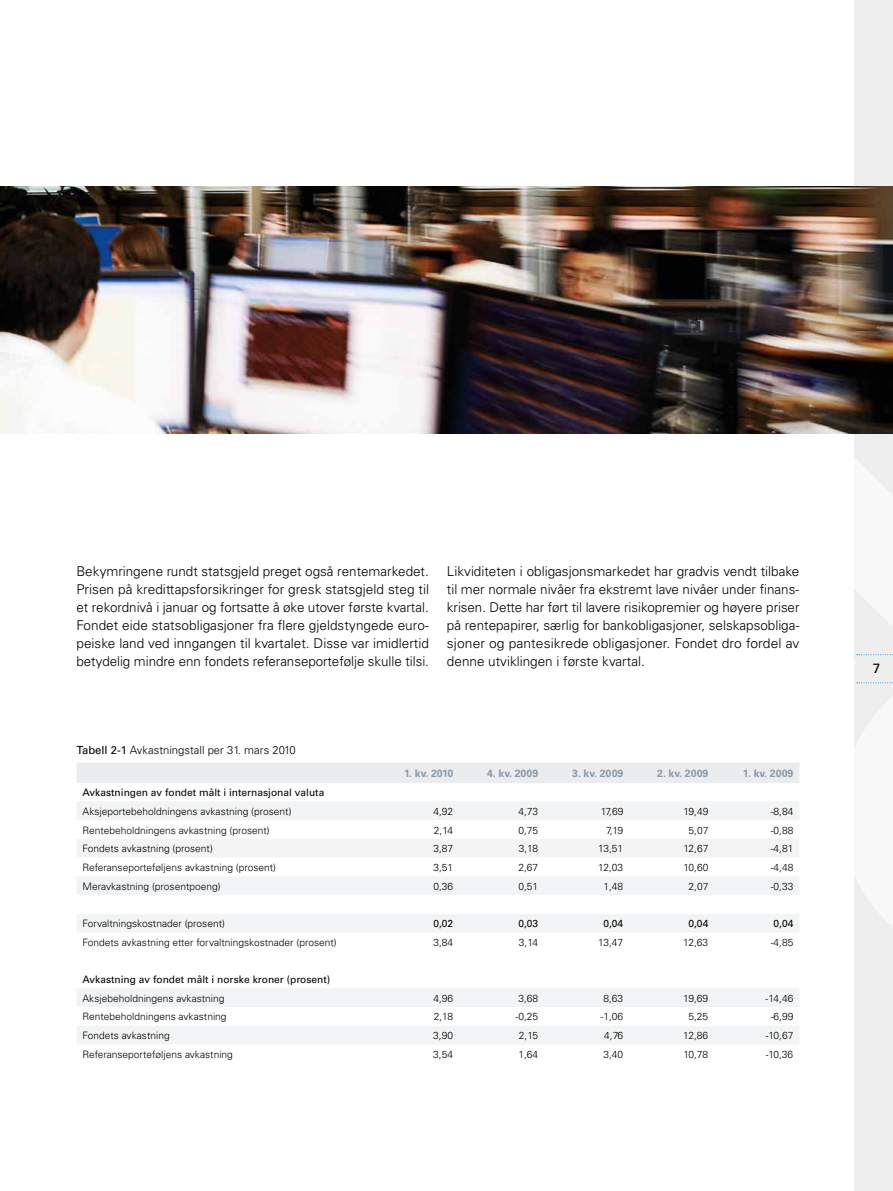
<style>
.page{position:relative;width:893px;height:1191px;background:#fff}
.page>*{position:absolute;margin:0;border:0;box-sizing:border-box;transform-origin:0 0}
.t1{font:300 13.5px/18px "Univers";color:#000;text-align:justify}
.t2{font:13.5px "Univers";color:#000}
.t3{font:300 11.25px "Univers";color:#000}
.t4{font:700 10.5px "Univers";color:#8b99a7}
.t5{font:300 10.2px "Univers";color:#000}
.t6{font:10.2px "Univers";color:#000}
.s1{font-weight:400}
</style>
<div class="page">
<div style="left:854px;top:0;width:39px;height:1191px;background:#eee"></div>
<img style="left:0;top:186px;width:854px;height:248px">
<div style="left:77px;top:762px;width:722px;height:21px;background:#eaecee"></div>
<svg style="left:77px;top:802px;width:722px;height:242px"></svg>
<svg style="left:77px;top:895px;width:722px;height:18px"></svg>
<img style="left:854px;top:186px;width:39px;height:498px">
<p class="t1" style="left:77px;top:562px;width:354px">Bekymringene rundt statsgjeld preget også rentemarkedet.<br>Prisen på kredittapsforsikringer for gresk statsgjeld steg til et rekordnivå i januar og fortsatte å øke utover første kvartal.<br>Fondet eide statsobligasjoner fra flere gjeldstyngede euro&shy;peiske land ved inngangen til kvartalet. Disse var imidlertid betydelig mindre enn fondets referanseportefølje skulle tilsi.</p>
<p class="t1" style="left:447px;top:562px;width:354px">Likviditeten i obligasjonsmarkedet har gradvis vendt tilbake til mer normale nivåer fra ekstremt lave nivåer under finans&shy;krisen. Dette har ført til lavere risikopremier og høyere priser på rentepapirer, særlig for bankobligasjoner, selskapsobliga&shy;sjoner og pantesikrede obligasjoner. Fondet dro fordel av denne utviklingen i første kvartal.</p>
<p class="t3" style="left:77px;top:743px;width:221px"><span class="s1">Tabell 2-1</span> Avkastningstall per 31. mars 2010</p>
<p class="t4" style="left:404px;top:767px;width:51px">1. kv. 2010</p>
<p class="t4" style="left:487px;top:767px;width:53px">4. kv. 2009</p>
<p class="t4" style="left:572px;top:767px;width:53px">3. kv. 2009</p>
<p class="t4" style="left:657px;top:767px;width:53px">2. kv. 2009</p>
<p class="t4" style="left:743px;top:767px;width:52px">1. kv. 2009</p>
<p class="t6" style="left:83px;top:786px;width:243px">Avkastningen av fondet målt i internasjonal valuta</p>
<p class="t5" style="left:83px;top:805px;width:210px">Aksjeportebeholdningens avkastning (prosent)</p>
<p class="t5" style="left:433px;top:805px;width:21px">4,92</p>
<p class="t5" style="left:518px;top:805px;width:21px">4,73</p>
<p class="t5" style="left:601px;top:805px;width:24px">17,69</p>
<p class="t5" style="left:683px;top:805px;width:27px">19,49</p>
<p class="t5" style="left:771px;top:805px;width:24px">-8,84</p>
<p class="t5" style="left:83px;top:823px;width:189px">Rentebeholdningens avkastning (prosent)</p>
<p class="t5" style="left:434px;top:823px;width:21px">2,14</p>
<p class="t5" style="left:518px;top:823px;width:21px">0,75</p>
<p class="t5" style="left:606px;top:823px;width:19px">7,19</p>
<p class="t5" style="left:688px;top:823px;width:21px">5,07</p>
<p class="t5" style="left:771px;top:823px;width:24px">-0,88</p>
<p class="t5" style="left:83px;top:842px;width:132px">Fondets avkastning (prosent)</p>
<p class="t5" style="left:433px;top:842px;width:21px">3,87</p>
<p class="t5" style="left:519px;top:842px;width:21px">3,18</p>
<p class="t5" style="left:598px;top:842px;width:27px">13,51</p>
<p class="t5" style="left:683px;top:842px;width:27px">12,67</p>
<p class="t5" style="left:771px;top:842px;width:24px">-4,81</p>
<p class="t5" style="left:83px;top:861px;width:195px">Referanseporteføljens avkastning (prosent)</p>
<p class="t5" style="left:433px;top:861px;width:21px">3,51</p>
<p class="t5" style="left:518px;top:861px;width:21px">2,67</p>
<p class="t5" style="left:598px;top:861px;width:27px">12,03</p>
<p class="t5" style="left:684px;top:861px;width:26px">10,60</p>
<p class="t5" style="left:771px;top:861px;width:24px">-4,48</p>
<p class="t5" style="left:82px;top:880px;width:140px">Meravkastning (prosentpoeng)</p>
<p class="t5" style="left:433px;top:880px;width:21px">0,36</p>
<p class="t5" style="left:518px;top:880px;width:21px">0,51</p>
<p class="t5" style="left:603px;top:880px;width:21px">1,48</p>
<p class="t5" style="left:688px;top:880px;width:21px">2,07</p>
<p class="t5" style="left:771px;top:880px;width:24px">-0,33</p>
<p class="t5" style="left:82px;top:917px;width:144px">Forvaltningskostnader (prosent)</p>
<p class="t6" style="left:433px;top:917px;width:21px">0,02</p>
<p class="t6" style="left:518px;top:917px;width:21px">0,03</p>
<p class="t6" style="left:603px;top:917px;width:21px">0,04</p>
<p class="t6" style="left:688px;top:917px;width:21px">0,04</p>
<p class="t6" style="left:773px;top:917px;width:21px">0,04</p>
<p class="t5" style="left:82px;top:936px;width:256px">Fondets avkastning etter forvaltningskostnader (prosent)</p>
<p class="t5" style="left:433px;top:936px;width:21px">3,84</p>
<p class="t5" style="left:519px;top:936px;width:21px">3,14</p>
<p class="t5" style="left:598px;top:936px;width:27px">13,47</p>
<p class="t5" style="left:683px;top:936px;width:27px">12,63</p>
<p class="t5" style="left:771px;top:936px;width:24px">-4,85</p>
<p class="t6" style="left:82px;top:973px;width:249px">Avkastning av fondet målt i norske kroner (prosent)</p>
<p class="t5" style="left:82px;top:991px;width:144px">Aksjebeholdningens avkastning</p>
<p class="t5" style="left:433px;top:991px;width:21px">4,96</p>
<p class="t5" style="left:518px;top:991px;width:21px">3,68</p>
<p class="t5" style="left:603px;top:991px;width:21px">8,63</p>
<p class="t5" style="left:683px;top:991px;width:27px">19,69</p>
<p class="t5" style="left:765px;top:991px;width:29px">-14,46</p>
<p class="t5" style="left:82px;top:1010px;width:146px">Rentebeholdningens avkastning</p>
<p class="t5" style="left:434px;top:1010px;width:21px">2,18</p>
<p class="t5" style="left:515px;top:1010px;width:24px">-0,25</p>
<p class="t5" style="left:601px;top:1010px;width:24px">-1,06</p>
<p class="t5" style="left:688px;top:1010px;width:21px">5,25</p>
<p class="t5" style="left:771px;top:1010px;width:24px">-6,99</p>
<p class="t5" style="left:82px;top:1029px;width:89px">Fondets avkastning</p>
<p class="t5" style="left:433px;top:1029px;width:21px">3,90</p>
<p class="t5" style="left:519px;top:1029px;width:21px">2,15</p>
<p class="t5" style="left:604px;top:1029px;width:21px">4,76</p>
<p class="t5" style="left:683px;top:1029px;width:27px">12,86</p>
<p class="t5" style="left:766px;top:1029px;width:29px">-10,67</p>
<p class="t5" style="left:82px;top:1048px;width:152px">Referanseporteføljens avkastning</p>
<p class="t5" style="left:433px;top:1048px;width:21px">3,54</p>
<p class="t5" style="left:518px;top:1048px;width:21px">1,64</p>
<p class="t5" style="left:603px;top:1048px;width:21px">3,40</p>
<p class="t5" style="left:683px;top:1048px;width:26px">10,78</p>
<p class="t5" style="left:766px;top:1048px;width:29px">-10,36</p>
<p class="t2" style="left:873px;top:659px;width:9px">7</p>
</div>
